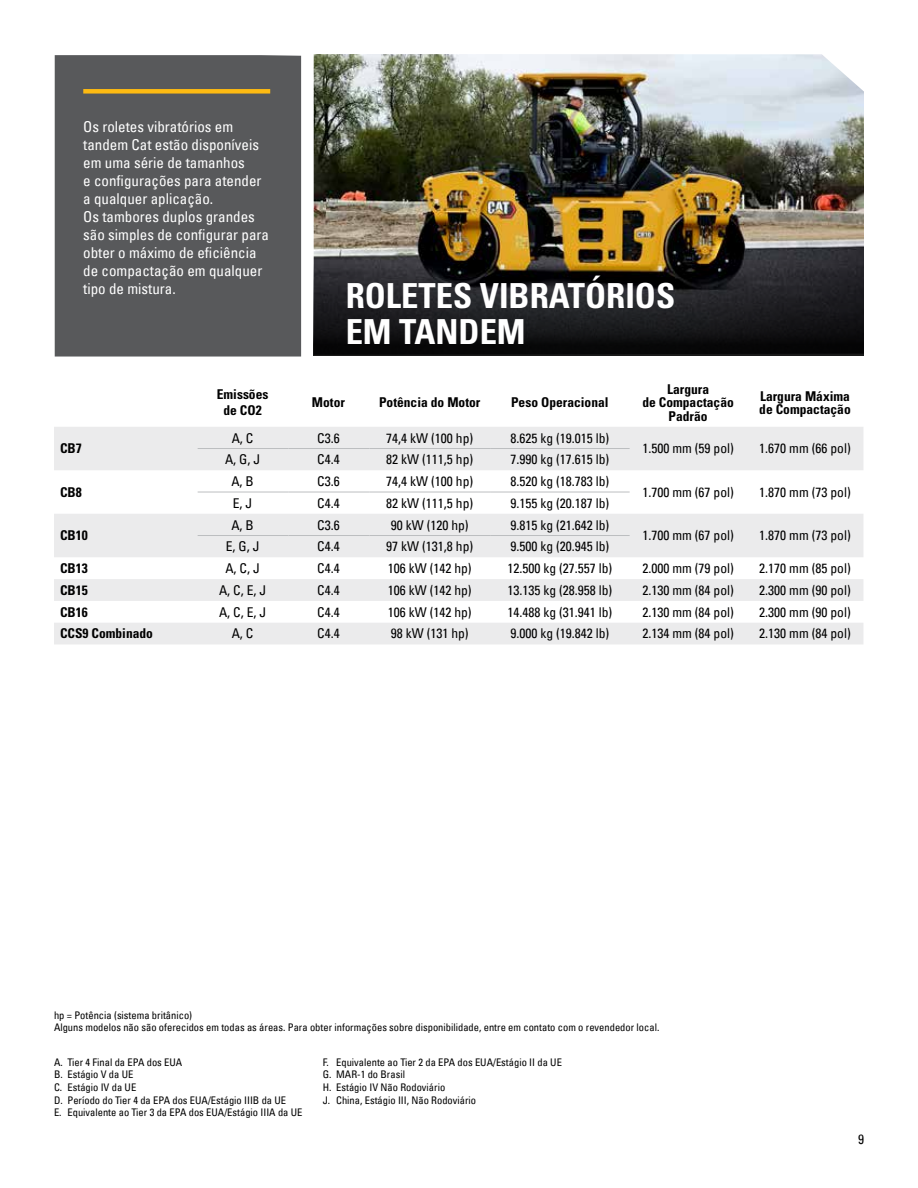
<style>
.page{position:relative;width:918px;height:1188px;background:#fff}
.page>*{position:absolute;margin:0;border:0;box-sizing:border-box;transform-origin:0 0}
.Headline_large_white{font:700 condensed 34.5px/36px "Univers LT Std";color:#fff}
.Body_copy{font:condensed 15px/18px "Univers LT";color:#fff}
.t1{font:condensed 13.5px "Univers LT";color:#000}
.t2{font:700 condensed 13.5px/13.5px "Univers LT Std";color:#000;text-align:center}
.t3{font:condensed 10.5px "Univers LT";color:#000}
</style>
<div class="page">
<svg style="left:54px;top:427px;width:809px;height:217px;fill:#ebebec"></svg>
<hr style="left:198px;top:448px;width:90px;height:1px;background:#bcbec0">
<hr style="left:288px;top:448px;width:81px;height:1px;background:#bcbec0">
<hr style="left:369px;top:448px;width:122px;height:1px;background:#bcbec0">
<hr style="left:198px;top:492px;width:90px;height:1px;background:#bcbec0">
<hr style="left:288px;top:492px;width:81px;height:1px;background:#bcbec0">
<hr style="left:369px;top:492px;width:122px;height:1px;background:#bcbec0">
<hr style="left:198px;top:535px;width:90px;height:1px;background:#bcbec0">
<hr style="left:288px;top:535px;width:81px;height:1px;background:#bcbec0">
<hr style="left:369px;top:535px;width:122px;height:1px;background:#bcbec0">
<hr style="left:491px;top:448px;width:139px;height:1px;background:#bcbec0">
<hr style="left:491px;top:535px;width:139px;height:1px;background:#bcbec0">
<hr style="left:491px;top:492px;width:139px;height:1px;background:#bcbec0">
<img style="left:314px;top:54px;width:550px;height:66px">
<img style="left:313px;top:120px;width:551px;height:235px">
<div style="left:55px;top:55px;width:246px;height:302px;background:#58595b"></div>
<div style="left:83px;top:89px;width:187px;height:5px;background:#fdba12"></div>
<p class="Body_copy" style="left:83px;top:117px;width:187px">Os roletes vibratórios em tandem Cat estão disponíveis em uma série de tamanhos<br>e configurações para atender a qualquer aplicação.<br>Os tambores duplos grandes são simples de configurar para obter o máximo de eficiência de compactação em qualquer tipo de mistura.</p>
<p class="Headline_large_white" style="left:346px;top:277px;width:331px">ROLETES VIBRATÓRIOS<br>EM TANDEM</p>
<p class="t2" style="left:217px;top:386px;width:53px;line-height:16.2px">Emissões de CO2</p>
<p class="t2" style="left:312px;top:396px;width:34px">Motor</p>
<p class="t2" style="left:379px;top:396px;width:103px">Potência do Motor</p>
<p class="t2" style="left:511px;top:396px;width:99px">Peso Operacional</p>
<p class="t2" style="left:642px;top:382px;width:93px">Largura<br>de Compactação<br>Padrão</p>
<p class="t2" style="left:759px;top:389px;width:93px;text-align:left">Largura Máxima de Compactação</p>
<p class="t2" style="left:60px;top:442px;width:23px">CB7</p>
<p class="t1" style="left:232px;top:429px;width:23px">A, C</p>
<p class="t1" style="left:317px;top:429px;width:24px">C3.6</p>
<p class="t1" style="left:386px;top:429px;width:88px">74,4 kW (100 hp)</p>
<p class="t1" style="left:510px;top:429px;width:100px">8.625 kg (19.015 lb)</p>
<p class="t1" style="left:225px;top:451px;width:37px">A, G, J</p>
<p class="t1" style="left:317px;top:451px;width:24px">C4.4</p>
<p class="t1" style="left:386px;top:451px;width:88px">82 kW (111,5 hp)</p>
<p class="t1" style="left:510px;top:451px;width:100px">7.990 kg (17.615 lb)</p>
<p class="t1" style="left:642px;top:440px;width:93px">1.500 mm (59 pol)</p>
<p class="t1" style="left:759px;top:440px;width:93px">1.670 mm (66 pol)</p>
<p class="t2" style="left:60px;top:485px;width:23px">CB8</p>
<p class="t1" style="left:231px;top:473px;width:24px">A, B</p>
<p class="t1" style="left:317px;top:473px;width:24px">C3.6</p>
<p class="t1" style="left:386px;top:473px;width:88px">74,4 kW (100 hp)</p>
<p class="t1" style="left:510px;top:473px;width:100px">8.520 kg (18.783 lb)</p>
<p class="t1" style="left:233px;top:494px;width:21px">E, J</p>
<p class="t1" style="left:317px;top:494px;width:24px">C4.4</p>
<p class="t1" style="left:386px;top:494px;width:88px">82 kW (111,5 hp)</p>
<p class="t1" style="left:510px;top:494px;width:100px">9.155 kg (20.187 lb)</p>
<p class="t1" style="left:642px;top:484px;width:93px">1.700 mm (67 pol)</p>
<p class="t1" style="left:759px;top:484px;width:93px">1.870 mm (73 pol)</p>
<p class="t2" style="left:60px;top:529px;width:29px">CB10</p>
<p class="t1" style="left:231px;top:516px;width:24px">A, B</p>
<p class="t1" style="left:317px;top:516px;width:24px">C3.6</p>
<p class="t1" style="left:391px;top:516px;width:79px">90 kW (120 hp)</p>
<p class="t1" style="left:510px;top:516px;width:100px">9.815 kg (21.642 lb)</p>
<p class="t1" style="left:226px;top:538px;width:35px">E, G, J</p>
<p class="t1" style="left:317px;top:538px;width:24px">C4.4</p>
<p class="t1" style="left:386px;top:538px;width:88px">97 kW (131,8 hp)</p>
<p class="t1" style="left:510px;top:538px;width:100px">9.500 kg (20.945 lb)</p>
<p class="t1" style="left:642px;top:527px;width:93px">1.700 mm (67 pol)</p>
<p class="t1" style="left:759px;top:527px;width:93px">1.870 mm (73 pol)</p>
<p class="t2" style="left:60px;top:562px;width:29px">CB13</p>
<p class="t1" style="left:225px;top:560px;width:36px">A, C, J</p>
<p class="t1" style="left:317px;top:560px;width:24px">C4.4</p>
<p class="t1" style="left:388px;top:560px;width:85px">106 kW (142 hp)</p>
<p class="t1" style="left:507px;top:560px;width:106px">12.500 kg (27.557 lb)</p>
<p class="t1" style="left:642px;top:560px;width:93px">2.000 mm (79 pol)</p>
<p class="t1" style="left:759px;top:560px;width:93px">2.170 mm (85 pol)</p>
<p class="t2" style="left:60px;top:583px;width:29px">CB15</p>
<p class="t1" style="left:219px;top:582px;width:49px">A, C, E, J</p>
<p class="t1" style="left:317px;top:582px;width:24px">C4.4</p>
<p class="t1" style="left:388px;top:582px;width:85px">106 kW (142 hp)</p>
<p class="t1" style="left:507px;top:582px;width:106px">13.135 kg (28.958 lb)</p>
<p class="t1" style="left:642px;top:582px;width:93px">2.130 mm (84 pol)</p>
<p class="t1" style="left:759px;top:582px;width:93px">2.300 mm (90 pol)</p>
<p class="t2" style="left:60px;top:605px;width:29px">CB16</p>
<p class="t1" style="left:219px;top:603px;width:49px">A, C, E, J</p>
<p class="t1" style="left:317px;top:603px;width:24px">C4.4</p>
<p class="t1" style="left:388px;top:603px;width:85px">106 kW (142 hp)</p>
<p class="t1" style="left:507px;top:603px;width:106px">14.488 kg (31.941 lb)</p>
<p class="t1" style="left:642px;top:603px;width:93px">2.130 mm (84 pol)</p>
<p class="t1" style="left:759px;top:603px;width:93px">2.300 mm (90 pol)</p>
<p class="t2" style="left:60px;top:627px;width:95px">CCS9 Combinado</p>
<p class="t1" style="left:232px;top:625px;width:23px">A, C</p>
<p class="t1" style="left:317px;top:625px;width:24px">C4.4</p>
<p class="t1" style="left:391px;top:625px;width:79px">98 kW (131 hp)</p>
<p class="t1" style="left:510px;top:625px;width:100px">9.000 kg (19.842 lb)</p>
<p class="t1" style="left:642px;top:625px;width:93px">2.134 mm (84 pol)</p>
<p class="t1" style="left:759px;top:625px;width:93px">2.130 mm (84 pol)</p>
<p class="t3" style="left:54px;top:1008px;width:140px">hp = Potência (sistema britânico)</p>
<p class="t3" style="left:54px;top:1021px;width:607px">Alguns modelos não são oferecidos em todas as áreas. Para obter informações sobre disponibilidade, entre em contato com o revendedor local.</p>
<p class="t3" style="left:54px;top:1055px;width:130px">A. Tier 4 Final da EPA dos EUA</p>
<p class="t3" style="left:54px;top:1068px;width:81px">B. Estágio V da UE</p>
<p class="t3" style="left:54px;top:1081px;width:84px">C. Estágio IV da UE</p>
<p class="t3" style="left:54px;top:1093px;width:234px">D. Período do Tier 4 da EPA dos EUA/Estágio IIIB da UE</p>
<p class="t3" style="left:54px;top:1106px;width:250px">E. Equivalente ao Tier 3 da EPA dos EUA/Estágio IIIA da UE</p>
<p class="t3" style="left:323px;top:1055px;width:241px">F. Equivalente ao Tier 2 da EPA dos EUA/Estágio II da UE</p>
<p class="t3" style="left:323px;top:1068px;width:84px">G. MAR-1 do Brasil</p>
<p class="t3" style="left:323px;top:1081px;width:124px">H. Estágio IV Não Rodoviário</p>
<p class="t3" style="left:323px;top:1093px;width:155px">J. China, Estágio III, Não Rodoviário</p>
<p class="t1" style="left:858px;top:1130px;width:7px">9</p>
</div>
